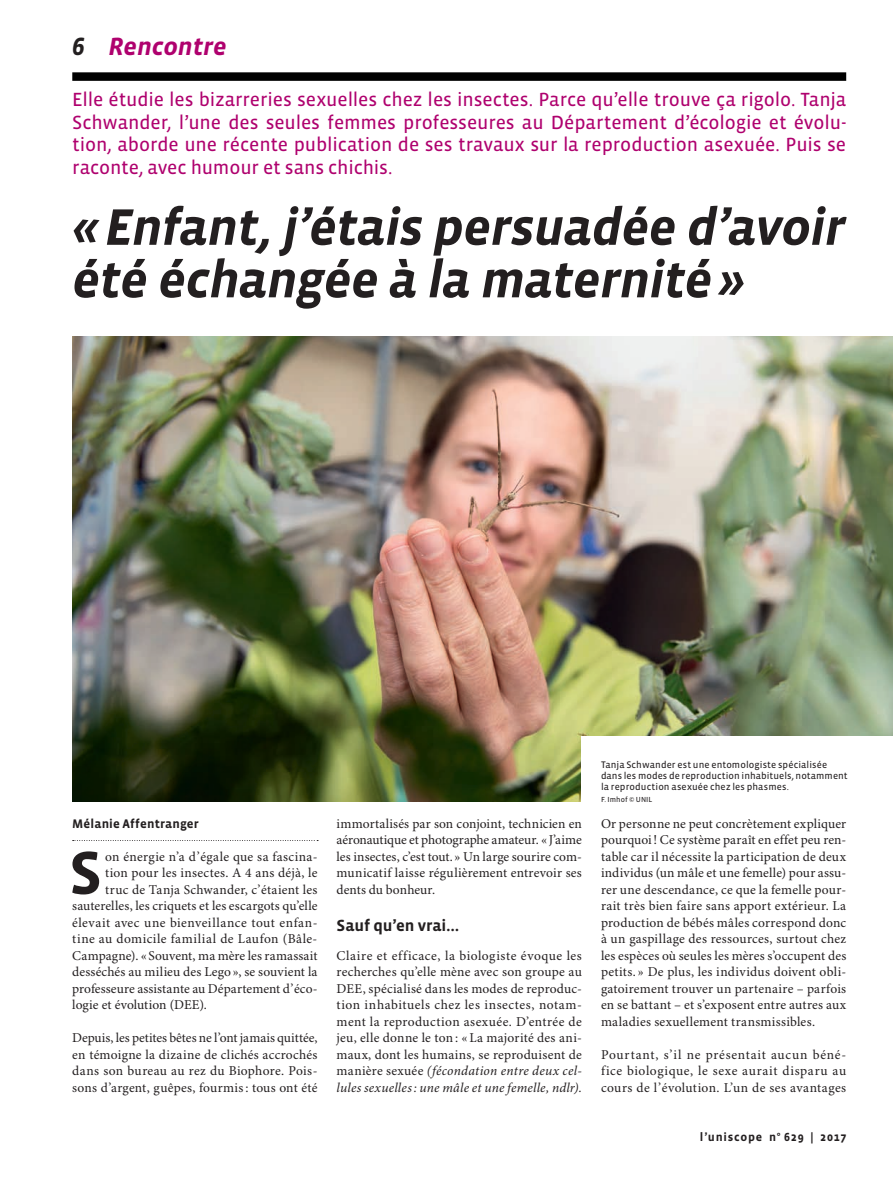
<style>
.page{position:relative;width:893px;height:1191px;background:#fff}
.page>*{position:absolute;margin:0;border:0;box-sizing:border-box;transform-origin:0 0}
.t1{font:700 62.1px "Vista Sans";color:#231f20}
.t2{font:italic 700 52.5px/52.5px "Vista Sans";letter-spacing:-.015em;color:#231f20}
.t3{font:italic 700 25.5px "Vista Sans";letter-spacing:-.005em;color:#af016e}
.t4{font:19.5px/22.5px "Vista Sans Reg";letter-spacing:-.01em;color:#af016e;text-align:justify}
.t5{font:700 16.5px "Vista Sans";color:#231f20}
.t6{font:13.5px/16.5px "Minion Pro";letter-spacing:.02em;color:#231f20;text-align:justify}
.t7{font:13.5px "Minion Pro";color:#231f20}
.t8{font:700 12.75px "Vista Sans";letter-spacing:.01em;color:#231f20}
.t9{font:700 12px "Vista Sans";letter-spacing:.065em;color:#231f20}
.t10{font:9.75px/11.2px "Vista Sans Reg";letter-spacing:.01em;color:#231f20}
.t11{font:7.5px "Vista Sans Reg";letter-spacing:.01em;color:#231f20}
.s1{color:#231f20}
.s2{font-style:italic}
</style>
<div class="page">
<img style="left:72px;top:336px;width:821px;height:465px">
<svg style="left:73px;top:840px;width:245px;height:1px"></svg>
<div style="left:72px;top:72px;width:774px;height:9px;background:#000"></div>
<div style="left:582px;top:736px;width:311px;height:73px;background:#fff"></div>
<h3 class="t3" style="left:72px;top:33px;width:156px"><span class="s1">6</span> Rencontre</h3>
<p class="t4" style="left:72px;top:89px;width:775px">Elle étudie les bizarreries sexuelles chez les insectes. Parce qu’elle trouve ça rigolo. Tanja Schwander, l’une des seules femmes professeures au Département d’écologie et évolu&shy;tion, aborde une récente publication de ses travaux sur la reproduction asexuée. Puis se raconte, avec humour et sans chichis.</p>
<h2 class="t2" style="left:72px;top:202px;width:775px">«Enfant, j’étais persuadée d’avoir été échangée à la maternité»</h2>
<p class="t8" style="left:72px;top:817px;width:128px">Mélanie Affentranger</p>
<h1 class="t1" style="left:69px;top:841px;width:35px">S</h1>
<p class="t6" style="left:105px;top:849px;width:214px">on énergie n’a d’égale que sa fascina-</p>
<p class="t6" style="left:105px;top:865px;width:214px">tion pour les insectes. A 4 ans déjà, le</p>
<p class="t6" style="left:105px;top:882px;width:214px">truc de Tanja Schwander, c’étaient les</p>
<p class="t6" style="left:72px;top:898px;width:247px">sauterelles, les criquets et les escargots qu’elle</p>
<p class="t6" style="left:72px;top:915px;width:247px">élevait avec une bienveillance tout enfan-</p>
<p class="t6" style="left:72px;top:931px;width:247px">tine au domicile familial de Laufon (Bâle-</p>
<p class="t6" style="left:72px;top:948px;width:247px">Campagne). « Souvent, ma mère les ramassait</p>
<p class="t6" style="left:72px;top:964px;width:247px">desséchés au milieu des Lego», se souvient la</p>
<p class="t6" style="left:72px;top:981px;width:247px">professeure assistante au Département d’éco-</p>
<p class="t7" style="left:72px;top:997px;width:136px">logie et évolution (DEE).</p>
<p class="t6" style="left:72px;top:1030px;width:247px">Depuis, les petites bêtes ne l’ont jamais quittée, en témoigne la dizaine de clichés accrochés dans son bureau au rez du Biophore. Pois&shy;sons d’argent, guêpes, fourmis: tous ont été</p>
<p class="t6" style="left:337px;top:816px;width:247px">immortalisés par son conjoint, technicien en aéronautique et photographe amateur. «J’aime les insectes, c’est tout.» Un large sourire com&shy;municatif laisse régulièrement entrevoir ses dents du bonheur.</p>
<p class="t5" style="left:337px;top:917px;width:124px">Sauf qu’en vrai…</p>
<p class="t6" style="left:337px;top:948px;width:247px">Claire et efficace, la biologiste évoque les recherches qu’elle mène avec son groupe au DEE, spécialisé dans les modes de reproduc&shy;tion inhabituels chez les insectes, notam&shy;ment la reproduction asexuée. D’entrée de jeu, elle donne le ton : « La majorité des ani&shy;maux, dont les humains, se reproduisent de manière sexuée <span class="s2">(fécondation entre deux cel&shy;lules sexuelles: une mâle et une femelle, ndlr).</span></p>
<p class="t10" style="left:601px;top:759px;width:248px">Tanja Schwander est une entomologiste spécialisée dans les modes de reproduction inhabituels, notamment la reproduction asexuée chez les phasmes.</p>
<p class="t11" style="left:601px;top:795px;width:53px">F. Imhof © UNIL</p>
<p class="t6" style="left:601px;top:816px;width:247px">Or personne ne peut concrètement expliquer pourquoi! Ce système paraît en effet peu ren&shy;table car il nécessite la participation de deux individus (un mâle et une femelle) pour assu&shy;rer une descendance, ce que la femelle pour&shy;rait très bien faire sans apport extérieur. La production de bébés mâles correspond donc à un gaspillage des ressources, surtout chez les espèces où seules les mères s’occupent des petits. » De plus, les individus doivent obli&shy;gatoirement trouver un partenaire – parfois en se battant – et s’exposent entre autres aux maladies sexuellement transmissibles.</p>
<p class="t6" style="left:601px;top:1047px;width:247px">Pourtant, s’il ne présentait aucun béné&shy;fice biologique, le sexe aurait disparu au cours de l’évolution. L’un de ses avantages</p>
<p class="t9" style="left:700px;top:1130px;width:148px">l’uniscope n° 629 | 2017</p>
</div>
